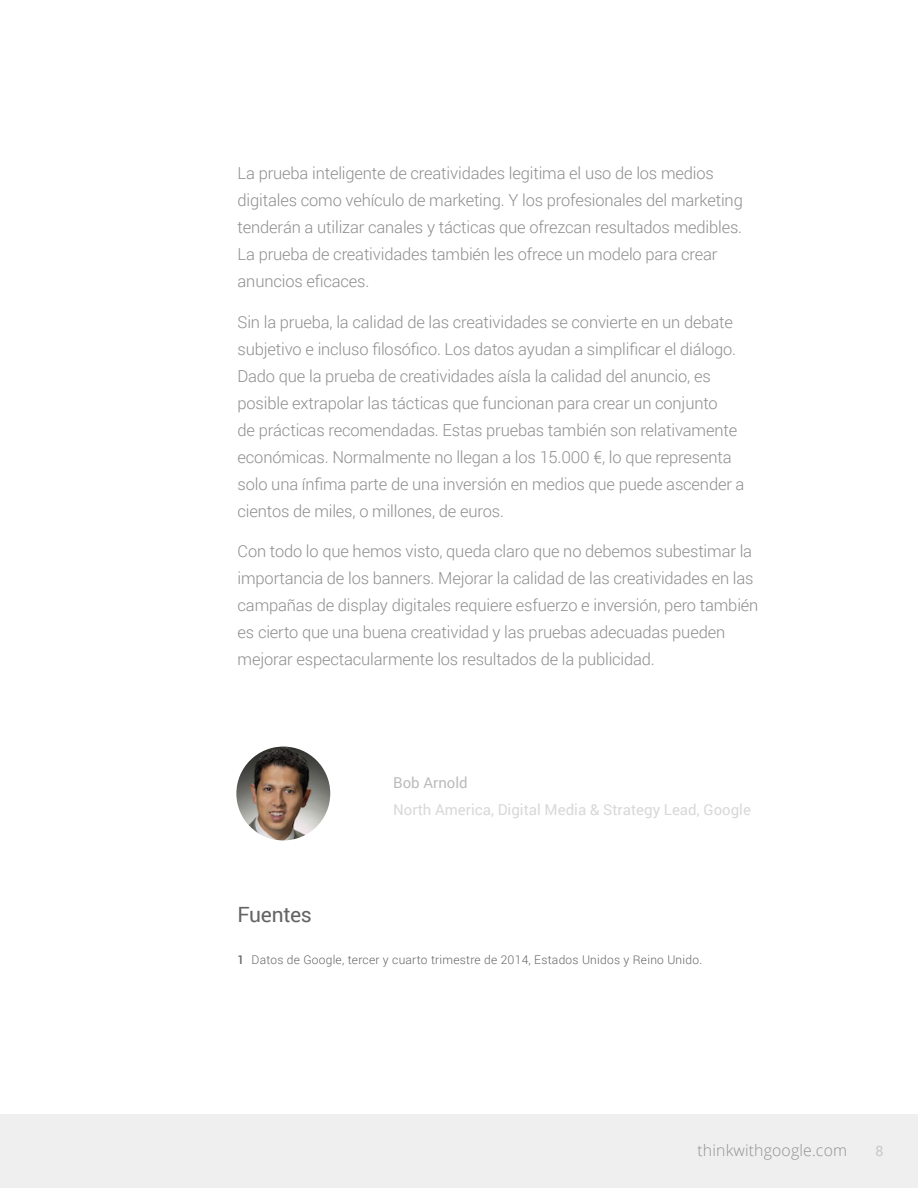
<style>
.page{position:relative;width:918px;height:1188px;background:#fff}
.page>*{position:absolute;margin:0;border:0;box-sizing:border-box;transform-origin:0 0}
.t1{font:21px "Roboto";letter-spacing:-.015em;color:#646464}
.t2{font:300 16.5px/27px "Roboto";letter-spacing:-.01em;color:#8e8e8e}
.t3{font:300 15.75px "Open Sans";letter-spacing:.01em;color:#666766}
.t4{font:15px "Roboto";color:#d8d8d8}
.t5{font:15px "Roboto";color:#bbb}
.t6{font:14.25px "Roboto";color:#c9c9c9}
.t7{font:300 12px "Roboto";letter-spacing:.02em;color:#656565}
.s1{font-weight:500}
</style>
<div class="page">
<div style="left:0;top:1114px;width:918px;height:74px;background:#f0eff0"></div>
<img style="left:236px;top:747px;width:94px;height:93px;border-radius:47px">
<p class="t2" style="left:238px;top:159px;width:507px">La prueba inteligente de creatividades legitima el uso de los medios digitales como vehículo de marketing. Y los profesionales del marketing tenderán a utilizar canales y tácticas que ofrezcan resultados medibles.<br>La prueba de creatividades también les ofrece un modelo para crear anuncios eficaces.</p>
<p class="t2" style="left:238px;top:308px;width:508px">Sin la prueba, la calidad de las creatividades se convierte en un debate subjetivo e incluso filosófico. Los datos ayudan a simplificar el diálogo.<br>Dado que la prueba de creatividades aísla la calidad del anuncio, es posible extrapolar las tácticas que funcionan para crear un conjunto<br>de prácticas recomendadas. Estas pruebas también son relativamente económicas. Normalmente no llegan a los 15.000 €, lo que representa solo una ínfima parte de una inversión en medios que puede ascender a cientos de miles, o millones, de euros.</p>
<p class="t2" style="left:238px;top:537px;width:522px">Con todo lo que hemos visto, queda claro que no debemos subestimar la importancia de los banners. Mejorar la calidad de las creatividades en las campañas de display digitales requiere esfuerzo e inversión, pero también es cierto que una buena creatividad y las pruebas adecuadas pueden mejorar espectacularmente los resultados de la publicidad.</p>
<p class="t5" style="left:393px;top:772px;width:76px">Bob Arnold</p>
<p class="t4" style="left:393px;top:799px;width:359px">North America, Digital Media &amp; Strategy Lead, Google</p>
<p class="t1" style="left:238px;top:900px;width:76px">Fuentes</p>
<p class="t7" style="left:238px;top:951px;width:466px"><span class="s1">1</span> Datos de Google, tercer y cuarto trimestre de 2014, Estados Unidos y Reino Unido.</p>
<p class="t3" style="left:698px;top:1140px;width:151px">thinkwithgoogle.com</p>
<p class="t6" style="left:876px;top:1141px;width:10px">8</p>
</div>
